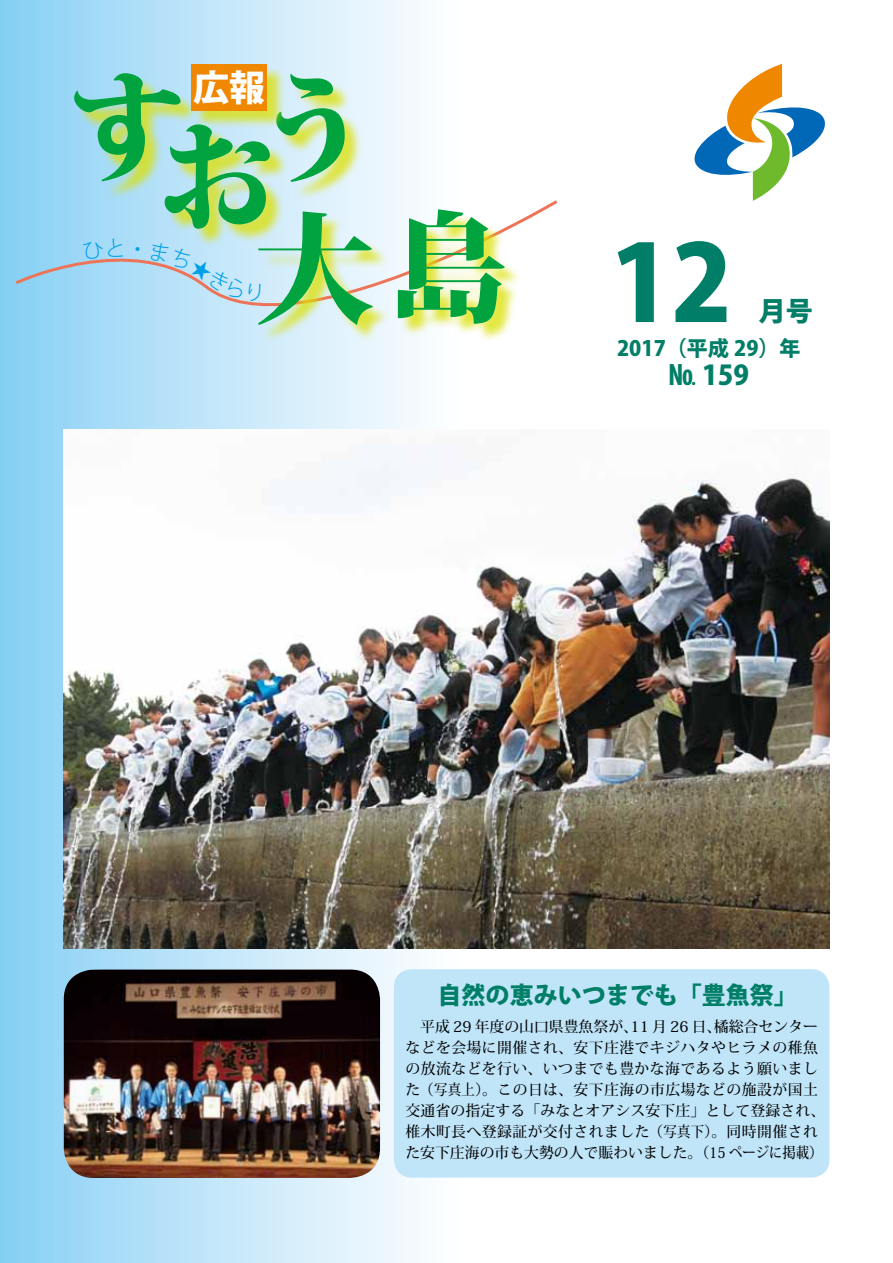
<style>
.page{position:relative;width:893px;height:1263px;background:#fff}
.page>*{position:absolute;margin:0;border:0;box-sizing:border-box;transform-origin:0 0}
.t1{font:800 120px "Koz Min Pro";color:#00a33e}
.t2{font:800 105px "Koz Go Pro";color:#007e67}
.t3{font:800 36px "Koz Go Pro";color:#fff}
.t4{font:800 27px "Koz Go Pro";color:#007e67}
.t5{font:800 24px "Koz Go Pro";color:#007e67}
.t6{font:800 21px "Koz Go Pro";color:#007e67}
.t7{font:500 14.85px/21px "Koz Min Pro";letter-spacing:.03em;color:#000}
.t8{font:500 14.85px "Koz Min Pro";color:#000}
</style>
<div class="page">
<div style="left:0;top:0;width:466px;height:1263px;background:linear-gradient(to right,#88cff4,#fffefe)"></div>
<svg style="left:12px;top:197px;width:546px;height:162px"></svg>
<svg style="left:694px;top:64px;width:131px;height:137px"></svg>
<div style="left:76px;top:76px;width:122px;height:124px;background:#dbe000;opacity:.75"></div>
<div style="left:279px;top:77px;width:84px;height:123px;background:#dbe000;opacity:.75"></div>
<div style="left:261px;top:215px;width:129px;height:128px;background:#dbe000;opacity:.75"></div>
<div style="left:400px;top:212px;width:123px;height:130px;background:#dbe000;opacity:.75"></div>
<div style="left:167px;top:127px;width:121px;height:120px;background:#dbe000;opacity:.75"></div>
<div style="left:194px;top:66px;width:92px;height:63px;background:#dbe000;opacity:.75"></div>
<div style="left:191px;top:64px;width:76px;height:47px;background:#f08700"></div>
<div style="left:394px;top:969px;width:435px;height:208px;background:#c0e5f9;border-radius:18px"></div>
<img style="left:64px;top:429px;width:765px;height:519px">
<img style="left:64px;top:969px;width:316px;height:209px">
<svg style="left:150px;top:241px;width:111px;height:61px;background:#c2e0f2"></svg>
<svg style="left:135px;top:247px;width:5px;height:4px"></svg>
<svg style="left:83px;top:238px;width:40px;height:21px"></svg>
<h3 class="t3" style="left:193px;top:64px;width:73px">広報</h3>
<h1 class="t1" style="left:157px;top:89px;width:115px">お</h1>
<h1 class="t1" style="left:68px;top:40px;width:114px">す</h1>
<h1 class="t1" style="left:253px;top:40px;width:93px">う</h1>
<h1 class="t1" style="left:255px;top:179px;width:251px">大島</h1>
<h2 class="t2" style="left:610px;top:215px;width:124px">12</h2>
<h3 class="t6" style="left:617px;top:335px;width:185px">2017（平成 29）年</h3>
<h3 class="t4" style="left:668px;top:358px;width:82px">No 159</h3>
<h3 class="t4" style="left:759px;top:293px;width:55px">月号</h3>
<h3 class="t5" style="left:438px;top:979px;width:361px">自然の恵みいつまでも「豊魚祭「</h3>
<p class="t7" style="left:405px;top:1015px;width:421px">　平成 29 年度の山口県豊魚祭が、<br>などを会場に開催され、安下庄港でキジハタやヒラメの稚魚の放流などを行い、いつまでも豊かな海であるよう願いました（写真上）。この日は、安下庄海の市広場などの施設が国土交通省の指定する「みなとオアシス安下庄」として登録され、椎木町長へ登録証が交付されました（写真下）。同時開催された安下庄海の市も大勢の人で賑わいました。（15 ページに掲載(</p>
<p class="t8" style="left:714px;top:1015px;width:105px">橘総合センター</p>
<p class="t7" style="left:631px;top:1015px;width:92px">11 月 26 日、</p>
</div>
